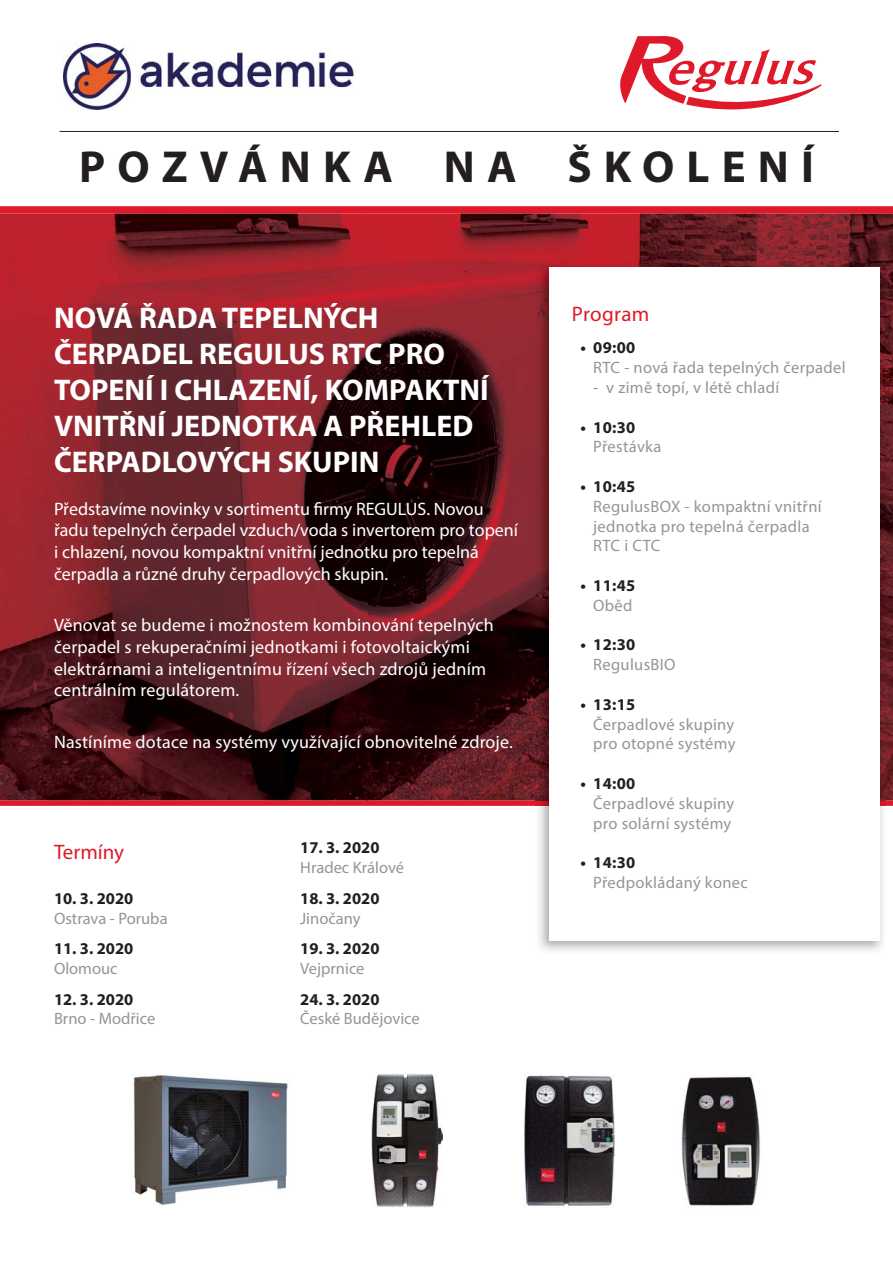
<style>
.page{position:relative;width:893px;height:1263px;background:#fff}
.page>*{position:absolute;margin:0;border:0;box-sizing:border-box;transform-origin:0 0}
.t1{font:700 45px "Myriad Pro";letter-spacing:.27em;color:#231f20}
.t2{font:700 30px/36px "Myriad Pro";color:#fff}
.t3{font:21px "Myriad Pro";letter-spacing:.005em;color:#df1929}
.t4{font:18px/21.6px "Myriad Pro";letter-spacing:.005em;color:#fff}
.t5{font:16.5px/19.8px "Myriad Pro";letter-spacing:.02em;color:#939598}
.t6{font:700 16.5px "Myriad Pro";color:#231f20}
.t7{font:16.5px "Myriad Pro";color:#939598}
</style>
<div class="page">
<img style="left:0;top:214px;width:578px;height:586px">
<img style="left:578px;top:214px;width:315px;height:52px">
<img style="left:885px;top:266px;width:8px;height:534px">
<img style="left:536px;top:262px;width:349px;height:689px">
<div style="left:550px;top:267px;width:330px;height:673px;background:#fff"></div>
<img style="left:140px;top:52px;width:215px;height:42px">
<img style="left:64px;top:44px;width:66px;height:65px">
<svg style="left:620px;top:36px;width:201px;height:74px"></svg>
<img style="left:133px;top:1074px;width:155px;height:132px">
<img style="left:524px;top:1075px;width:90px;height:131px">
<img style="left:681px;top:1076px;width:79px;height:130px">
<img style="left:372px;top:1074px;width:71px;height:133px">
<hr style="left:60px;top:131px;width:779px;height:1px;background:#231f20">
<h1 class="t1" style="left:79px;top:150px;width:736px">POZVÁNKA NA ŠKOLENÍ</h1>
<h2 class="t2" style="left:54px;top:302px;width:436px">NOVÁ ŘADA TEPELNÝCH<br>ČERPADEL REGULUS RTC PRO<br>TOPENÍ I CHLAZENÍ, KOMPAKTNÍ<br>VNITŘNÍ JEDNOTKA A PŘEHLED<br>ČERPADLOVÝCH SKUPIN</h2>
<p class="t4" style="left:54px;top:500px;width:466px">Představíme novinky v sortimentu firmy REGULUS. Novou řadu tepelných čerpadel vzduch/voda s invertorem pro topení i chlazení, novou kompaktní vnitřní jednotku pro tepelná čerpadla a různé druhy čerpadlových skupin.</p>
<p class="t4" style="left:54px;top:616px;width:441px">Věnovat se budeme i možnostem kombinování tepelných čerpadel s rekuperačními jednotkami i fotovoltaickými elektrárnami a inteligentnímu řízení všech zdrojů jedním centrálním regulátorem.</p>
<p class="t4" style="left:54px;top:733px;width:460px">Nastíníme dotace na systémy využívající obnovitelné zdroje.</p>
<p class="t3" style="left:54px;top:844px;width:72px">Termíny</p>
<p class="t6" style="left:54px;top:892px;width:81px">10. 3. 2020</p>
<p class="t7" style="left:54px;top:912px;width:115px">Ostrava - Poruba</p>
<p class="t6" style="left:54px;top:942px;width:81px">11. 3. 2020</p>
<p class="t7" style="left:54px;top:962px;width:65px">Olomouc</p>
<p class="t6" style="left:54px;top:993px;width:81px">12. 3. 2020</p>
<p class="t7" style="left:54px;top:1013px;width:103px">Brno - Modřice</p>
<p class="t6" style="left:300px;top:841px;width:81px">17. 3. 2020</p>
<p class="t7" style="left:300px;top:861px;width:105px">Hradec Králové</p>
<p class="t6" style="left:300px;top:892px;width:81px">18. 3. 2020</p>
<p class="t7" style="left:300px;top:912px;width:62px">Jinočany</p>
<p class="t6" style="left:300px;top:942px;width:81px">19. 3. 2020</p>
<p class="t7" style="left:300px;top:962px;width:66px">Vejprnice</p>
<p class="t6" style="left:300px;top:993px;width:81px">24. 3. 2020</p>
<p class="t7" style="left:300px;top:1012px;width:121px">České Budějovice</p>
<p class="t3" style="left:572px;top:306px;width:79px">Program</p>
<p class="t6" style="left:580px;top:342px;width:56px">• 09:00</p>
<p class="t5" style="left:593px;top:359px;width:254px">RTC - nová řada tepelných čerpadel</p>
<p class="t5" style="left:593px;top:379px;width:188px">- v zimě topí, v létě chladí</p>
<p class="t6" style="left:580px;top:421px;width:56px">• 10:30</p>
<p class="t5" style="left:593px;top:439px;width:70px">Přestávka</p>
<p class="t6" style="left:580px;top:480px;width:56px">• 10:45</p>
<p class="t5" style="left:593px;top:498px;width:230px">RegulusBOX - kompaktní vnitřní jednotka pro tepelná čerpadla<br>RTC i CTC</p>
<p class="t6" style="left:580px;top:579px;width:56px">• 11:45</p>
<p class="t5" style="left:593px;top:597px;width:41px">Oběd</p>
<p class="t6" style="left:580px;top:639px;width:56px">• 12:30</p>
<p class="t5" style="left:593px;top:656px;width:84px">RegulusBIO</p>
<p class="t6" style="left:580px;top:698px;width:56px">• 13:15</p>
<p class="t5" style="left:593px;top:716px;width:144px">Čerpadlové skupiny pro otopné systémy</p>
<p class="t6" style="left:580px;top:777px;width:56px">• 14:00</p>
<p class="t5" style="left:593px;top:795px;width:143px">Čerpadlové skupiny pro solární systémy</p>
<p class="t6" style="left:580px;top:856px;width:56px">• 14:30</p>
<p class="t5" style="left:593px;top:874px;width:156px">Předpokládaný konec</p>
</div>
